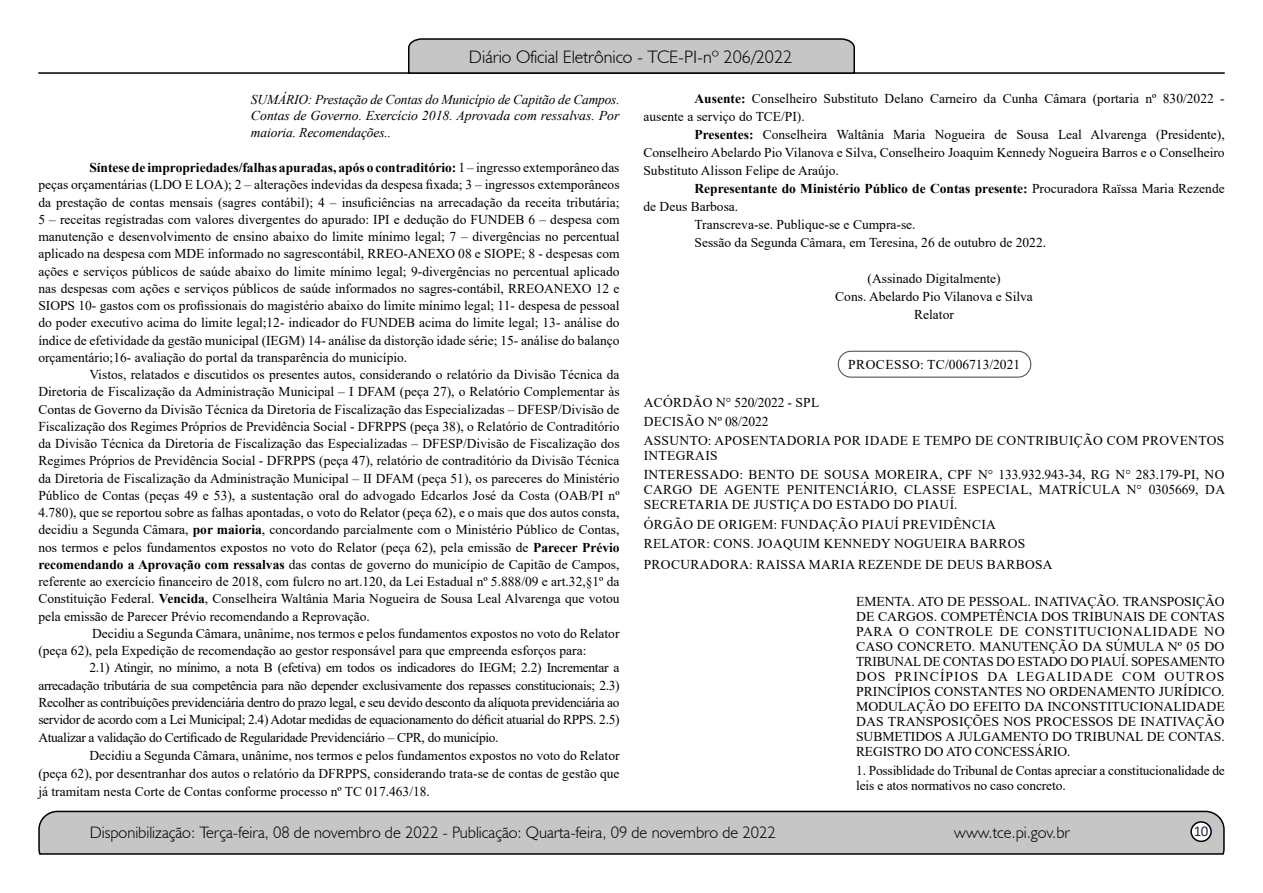
<style>
.page{position:relative;width:1263px;height:893px;background:#fff}
.page>*{position:absolute;margin:0;border:0;box-sizing:border-box;transform-origin:0 0}
.t1{font:300 18px "Humanist 521 BT";color:#000}
.t2{font:300 16.5px "Humanist 521 BT";color:#000}
.t3{font:15px "Calibri";color:#212d4c}
.t4{font:13.5px/17.2px "Times New Roman";color:#000;text-align:justify}
.t5{font:13.5px/19.2px "Times New Roman";letter-spacing:.025em;color:#000}
.t6{font:italic 13.5px/16.5px "Times New Roman";letter-spacing:-.005em;color:#000;text-align:justify}
.t7{font:700 13.5px "Times New Roman";color:#000}
.t8{font:13.5px "Times New Roman";letter-spacing:.02em;color:#000}
.s1{font-weight:700}
.s2{font-weight:400}
</style>
<div class="page">
<svg style="left:38px;top:810px;width:1187px;height:45px"></svg>
<div style="left:1191px;top:822px;width:20px;height:19px;background:#fff;border-radius:50%"></div>
<div style="left:1190px;top:821px;width:22px;height:21px;border:2px solid #000;border-radius:50%"></div>
<hr style="left:38px;top:72px;width:1187px;height:2px;background:#000">
<svg style="left:407px;top:38px;width:449px;height:36px"></svg>
<div style="left:838px;top:351px;width:193px;height:27px;border:1px solid #575756;border-radius:13px"></div>
<h1 class="t1" style="left:469px;top:46px;width:325px">Diário Oficial Eletrônico - TCE-PI-nº 206/2022</h1>
<p class="t6" style="left:251px;top:91px;width:370px">SUMÁRIO: Prestação de Contas do Município de Capitão de Campos.<br>Contas de Governo. Exercício 2018. Aprovada com ressalvas. Por maioria. Recomendações..</p>
<p class="t4" style="left:38px;top:158px;width:583px;text-indent:51px"><span class="s1">Síntese de impropriedades/falhas apuradas, após o contraditório:</span> 1 – ingresso extemporâneo das peças orçamentárias (LDO E LOA); 2 – alterações indevidas da despesa fixada; 3 – ingressos extemporâneos da prestação de contas mensais (sagres contábil); 4 – insuficiências na arrecadação da receita tributária; 5 – receitas registradas com valores divergentes do apurado: IPI e dedução do FUNDEB 6 – despesa com manutenção e desenvolvimento de ensino abaixo do limite mínimo legal; 7 – divergências no percentual aplicado na despesa com MDE informado no sagrescontábil, RREO-ANEXO 08 e SIOPE; 8 - despesas com ações e serviços públicos de saúde abaixo do limite mínimo legal; 9-divergências no percentual aplicado nas despesas com ações e serviços públicos de saúde informados no sagres-contábil, RREOANEXO 12 e SIOPS 10- gastos com os profissionais do magistério abaixo do limite mínimo legal; 11- despesa de pessoal do poder executivo acima do limite legal;12- indicador do FUNDEB acima do limite legal; 13- análise do índice de efetividade da gestão municipal (IEGM) 14- análise da distorção idade série; 15- análise do balanço orçamentário;16- avaliação do portal da transparência do município.</p>
<p class="t4" style="left:38px;top:365px;width:583px;text-indent:51px">Vistos, relatados e discutidos os presentes autos, considerando o relatório da Divisão Técnica da Diretoria de Fiscalização da Administração Municipal – I DFAM (peça 27), o Relatório Complementar às Contas de Governo da Divisão Técnica da Diretoria de Fiscalização das Especializadas – DFESP/Divisão de Fiscalização dos Regimes Próprios de Previdência Social - DFRPPS (peça 38), o Relatório de Contraditório da Divisão Técnica da Diretoria de Fiscalização das Especializadas – DFESP/Divisão de Fiscalização dos Regimes Próprios de Previdência Social - DFRPPS (peça 47), relatório de contraditório da Divisão Técnica da Diretoria de Fiscalização da Administração Municipal – II DFAM (peça 51), os pareceres do Ministério Público de Contas (peças 49 e 53), a sustentação oral do advogado Edcarlos José da Costa (OAB/PI nº 4.780), que se reportou sobre as falhas apontadas, o voto do Relator (peça 62), e o mais que dos autos consta, decidiu a Segunda Câmara, <span class="s1">por maioria</span>, concordando parcialmente com o Ministério Público de Contas, nos termos e pelos fundamentos expostos no voto do Relator (peça 62), pela emissão de <span class="s1">Parecer Prévio recomendando a Aprovação com ressalvas</span> das contas de governo do município de Capitão de Campos, referente ao exercício financeiro de 2018, com fulcro no art.120, da Lei Estadual nº 5.888/09 e art.32,§1º da Constituição Federal. <span class="s1">Vencida</span>, Conselheira Waltânia Maria Nogueira de Sousa Leal Alvarenga que votou pela emissão de Parecer Prévio recomendando a Reprovação.</p>
<p class="t4" style="left:38px;top:624px;width:583px;text-indent:54px">Decidiu a Segunda Câmara, unânime, nos termos e pelos fundamentos expostos no voto do Relator (peça 62), pela Expedição de recomendação ao gestor responsável para que empreenda esforços para:</p>
<p class="t4" style="left:38px;top:659px;width:583px;text-indent:51px">2.1) Atingir, no mínimo, a nota B (efetiva) em todos os indicadores do IEGM; 2.2) Incrementar a arrecadação tributária de sua competência para não depender exclusivamente dos repasses constitucionais; 2.3)<br>Recolher as contribuições previdenciária dentro do prazo legal, e seu devido desconto da alíquota previdenciária ao servidor de acordo com a Lei Municipal; 2.4) Adotar medidas de equacionamento do déficit atuarial do RPPS. 2.5)<br>Atualizar a validação do Certificado de Regularidade Previdenciário – CPR, do município.</p>
<p class="t4" style="left:38px;top:746px;width:583px;line-height:18px;text-indent:51px">Decidiu a Segunda Câmara, unânime, nos termos e pelos fundamentos expostos no voto do Relator (peça 62), por desentranhar dos autos o relatório da DFRPPS, considerando trata-se de contas de gestão que já tramitam nesta Corte de Contas conforme processo nº TC 017.463/18.</p>
<p class="t4" style="left:643px;top:89px;width:583px;line-height:18px;text-indent:51px"><span class="s1">Ausente:</span> Conselheiro Substituto Delano Carneiro da Cunha Câmara (portaria nº 830/2022 - ausente a serviço do TCE/PI).</p>
<p class="t4" style="left:643px;top:125px;width:583px;line-height:18px;text-indent:51px"><span class="s1">Presentes:</span> Conselheira Waltânia Maria Nogueira de Sousa Leal Alvarenga (Presidente), Conselheiro Abelardo Pio Vilanova e Silva, Conselheiro Joaquim Kennedy Nogueira Barros e o Conselheiro Substituto Alisson Felipe de Araújo.</p>
<p class="t7" style="left:694px;top:179px;width:532px">Representante do Ministério Público de Contas presente: <span class="s2">Procuradora Raïssa Maria Rezende</span></p>
<p class="t4" style="left:643px;top:198px;width:96px">de Deus Barbosa.</p>
<p class="t4" style="left:694px;top:216px;width:223px">Transcreva-se. Publique-se e Cumpra-se.</p>
<p class="t4" style="left:694px;top:234px;width:353px">Sessão da Segunda Câmara, em Teresina, 26 de outubro de 2022.</p>
<p class="t4" style="left:835px;top:269px;width:199px;line-height:18px;text-align:center">(Assinado Digitalmente)<br>Cons. Abelardo Pio Vilanova e Silva<br>Relator</p>
<p class="t8" style="left:848px;top:355px;width:173px">PROCESSO: TC/006713/2021</p>
<p class="t5" style="left:644px;top:392px;width:582px">ACÓRDÃO N° 520/2022 - SPL<br>DECISÃO Nº 08/2022<br>ASSUNTO: APOSENTADORIA POR IDADE E TEMPO DE CONTRIBUIÇÃO COM PROVENTOS</p>
<p class="t5" style="left:644px;top:446px;width:582px">INTEGRAIS<br>INTERESSADO: BENTO DE SOUSA MOREIRA, CPF N° 133.932.943-34, RG N° 283.179-PI, NO</p>
<p class="t5" style="left:644px;top:482px;width:583px;line-height:15px">CARGO DE AGENTE PENITENCIÁRIO, CLASSE ESPECIAL, MATRÍCULA N° 0305669, DA<br>SECRETARIA DE JUSTIÇA DO ESTADO DO PIAUÍ.</p>
<p class="t5" style="left:644px;top:514px;width:383px">ÓRGÃO DE ORIGEM: FUNDAÇÃO PIAUÍ PREVIDÊNCIA<br>RELATOR: CONS. JOAQUIM KENNEDY NOGUEIRA BARROS</p>
<p class="t5" style="left:644px;top:554px;width:410px">PROCURADORA: RAISSA MARIA REZENDE DE DEUS BARBOSA</p>
<p class="t4" style="left:856px;top:593px;width:370px;line-height:15px">EMENTA. ATO DE PESSOAL. INATIVAÇÃO. TRANSPOSIÇÃO DE CARGOS. COMPETÊNCIA DOS TRIBUNAIS DE CONTAS PARA O CONTROLE DE CONSTITUCIONALIDADE NO CASO CONCRETO. MANUTENÇÃO DA SÚMULA Nº 05 DO TRIBUNAL DE CONTAS DO ESTADO DO PIAUÍ. SOPESAMENTO DOS PRINCÍPIOS DA LEGALIDADE COM OUTROS PRINCÍPIOS CONSTANTES NO ORDENAMENTO JURÍDICO.<br>MODULAÇÃO DO EFEITO DA INCONSTITUCIONALIDADE DAS TRANSPOSIÇÕES NOS PROCESSOS DE INATIVAÇÃO SUBMETIDOS A JULGAMENTO DO TRIBUNAL DE CONTAS.<br>REGISTRO DO ATO CONCESSÁRIO.</p>
<p class="t4" style="left:856px;top:763px;width:370px;line-height:15px">1. Possiblidade do Tribunal de Contas apreciar a constitucionalidade de leis e atos normativos no caso concreto.</p>
<p class="t2" style="left:90px;top:822px;width:688px">Disponibilização: Terça-feira, 08 de novembro de 2022 - Publicação: Quarta-feira, 09 de novembro de 2022</p>
<p class="t2" style="left:954px;top:822px;width:117px">www.tce.pi.gov.br</p>
<p class="t3" style="left:1194px;top:821px;width:16px">10</p>
</div>
